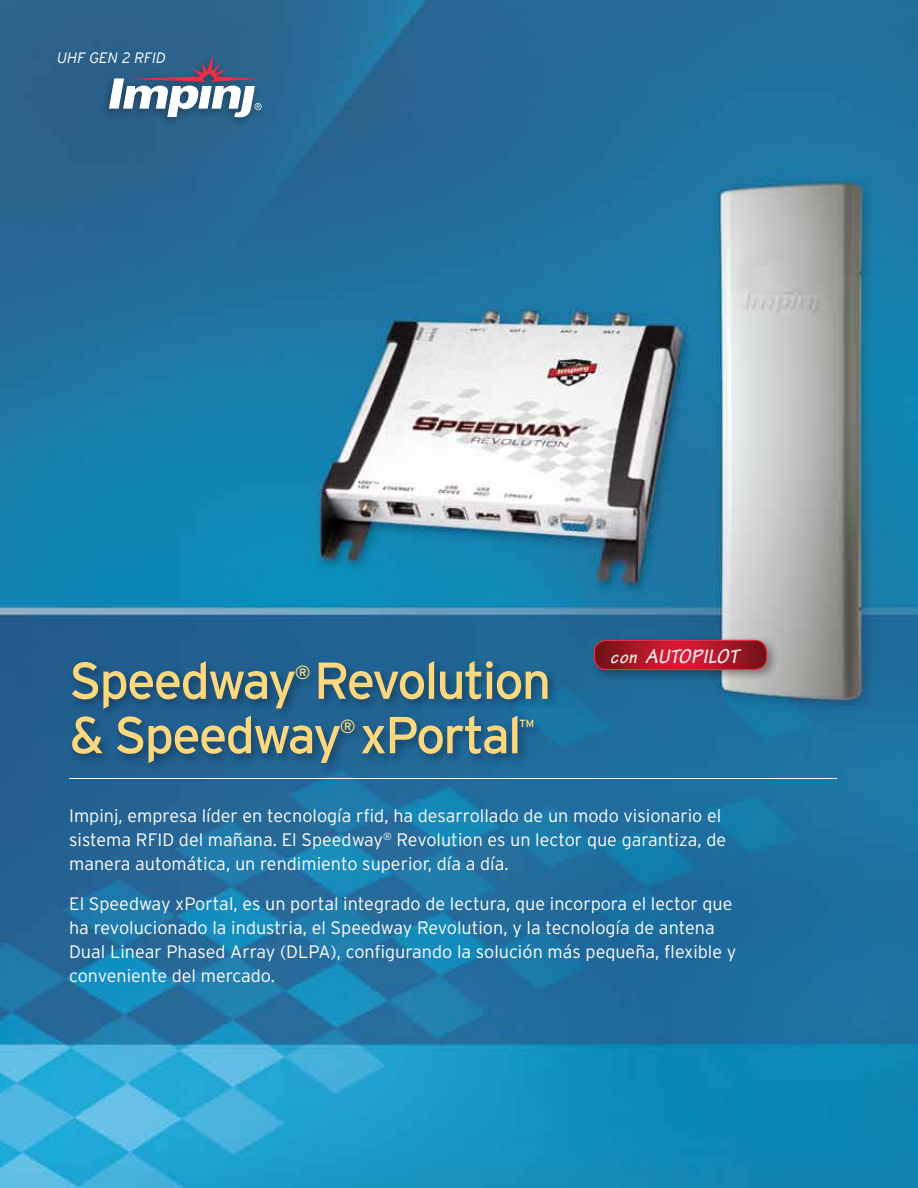
<style>
.page{position:relative;width:918px;height:1188px;background:#fff}
.page>*{position:absolute;margin:0;border:0;box-sizing:border-box;transform-origin:0 0}
.t1{font:51.9px "Interstate";letter-spacing:-.04em;color:#ffd77d}
.t2{font:italic 700 21px "Tekton Pro";letter-spacing:.025em;color:#fff}
.t3{font:19.05px "Interstate";color:#ffd77d}
.t4{font:300 18px/24px "Interstate";color:#fff}
.t5{font:italic 300 15px "Interstate";color:#fff}
.s1{font-size:18.9px}
</style>
<div class="page">
<img style="left:0;top:0;width:918px;height:1188px">
<div style="left:100px;top:51px;width:168px;height:77px;background:#2a628a"></div>
<svg style="left:109px;top:54px;width:153px;height:63px"></svg>
<div style="left:68px;top:657px;width:491px;height:118px;background:#000;opacity:.35"></div>
<hr style="left:69px;top:778px;width:768px;height:1px;background:#fff">
<div style="left:589px;top:635px;width:190px;height:47px;background:#000;opacity:.35"></div>
<svg style="left:594px;top:640px;width:173px;height:30px;background:#a81929"></svg>
<div style="left:594px;top:640px;width:173px;height:30px;border:1px solid #ee2c43;border-radius:12px"></div>
<p class="t5" style="left:57px;top:49px;width:111px">UHF GEN 2 RFID</p>
<h1 class="t1" style="left:69px;top:651px;width:484px">Speedway Revolution</h1>
<p class="t3" style="left:295px;top:662px;width:17px">®</p>
<h1 class="t1" style="left:69px;top:706px;width:454px">&amp; Speedway xPortal</h1>
<p class="t3" style="left:340px;top:716px;width:17px">®</p>
<p class="t3" style="left:520px;top:716px;width:16px">™</p>
<p class="t2" style="left:611px;top:644px;width:129px"><span class="s1">con</span> AutoPilot</p>
<p class="t4" style="left:69px;top:803px;width:659px">Impinj, empresa líder en tecnología rfid, ha desarrollado de un modo visionario el sistema RFID del mañana. El Speedway<sup>®</sup> Revolution es un lector que garantiza, de manera automática, un rendimiento superior, día a día.</p>
<p class="t4" style="left:69px;top:891px;width:669px">El Speedway xPortal, es un portal integrado de lectura, que incorpora el lector que ha revolucionado la industria, el Speedway Revolution, y la tecnología de antena Dual Linear Phased Array (DLPA), configurando la solución más pequeña, flexible y conveniente del mercado.</p>
</div>
